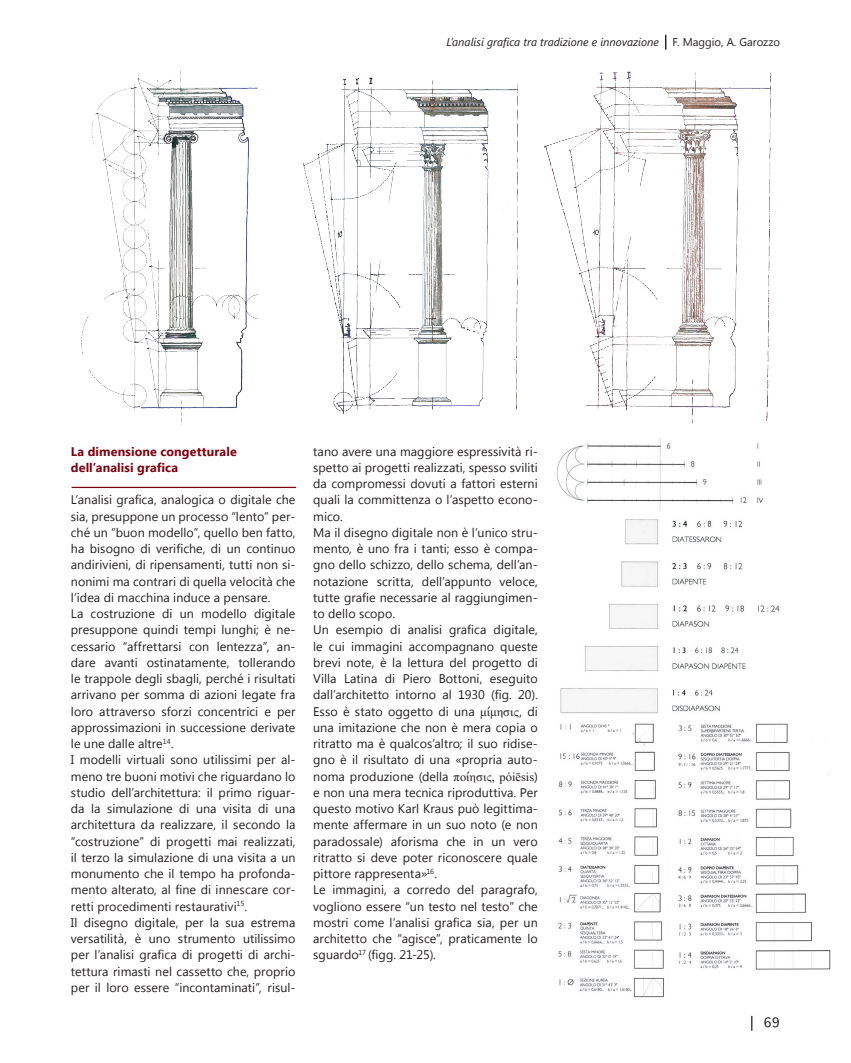
<style>
.page{position:relative;width:851px;height:1063px;background:#fff}
.page>*{position:absolute;margin:0;border:0;box-sizing:border-box;transform-origin:0 0}
.t1{font:12.5px/16.2px "Segoe UI";letter-spacing:.005em;color:#231f20}
.t2{font:700 12.5px/16.2px "Segoe UI";letter-spacing:.01em;color:#7e0412}
.t3{font:12.5px "Sathu";color:#231f20}
.t4{font:italic 11.25px "Segoe UI";color:#231f20}
.s1{font-style:normal}
.s2{font-family:"IFAO Grec Unicode"}
</style>
<div class="page">
<svg style="left:665px;top:35px;width:1px;height:15px"></svg>
<svg style="left:751px;top:1016px;width:1px;height:15px"></svg>
<img style="left:81px;top:70px;width:691px;height:354px">
<img style="left:556px;top:437px;width:224px;height:277px">
<img style="left:558px;top:723px;width:273px;height:275px">
<hr style="left:71px;top:487px;width:225px;height:1px;background:#7e0412">
<p class="t4" style="left:446px;top:34px;width:335px">L’analisi grafica tra tradizione e innovazione <span class="s1">F. Maggio, A. Garozzo</span></p>
<p class="t2" style="left:71px;top:442px;width:167px">La dimensione congetturale dell’analisi grafica</p>
<p class="t1" style="left:71px;top:491px;width:226px">L’analisi grafica, analogica o digitale che sia, presuppone un processo “lento” per&shy;ché un “buon modello”, quello ben fatto, ha bisogno di verifiche, di un continuo andirivieni, di ripensamenti, tutti non si&shy;nonimi ma contrari di quella velocità che l’idea di macchina induce a pensare.<br>La costruzione di un modello digitale presuppone quindi tempi lunghi; è ne&shy;cessario “affrettarsi con lentezza”, an&shy;dare avanti ostinatamente, tollerando le trappole degli sbagli, perché i risultati arrivano per somma di azioni legate fra loro attraverso sforzi concentrici e per approssimazioni in successione derivate le une dalle altre<sup>14</sup>.<br>I modelli virtuali sono utilissimi per al&shy;meno tre buoni motivi che riguardano lo studio dell’architettura: il primo riguar&shy;da la simulazione di una visita di una architettura da realizzare, il secondo la “costruzione” di progetti mai realizzati, il terzo la simulazione di una visita a un monumento che il tempo ha profonda&shy;mento alterato, al fine di innescare cor&shy;retti procedimenti restaurativi<sup>15</sup>.<br>Il disegno digitale, per la sua estrema versatilità, è uno strumento utilissimo per l’analisi grafica di progetti di archi&shy;tettura rimasti nel cassetto che, proprio per il loro essere “incontaminati”, risul-</p>
<p class="t1" style="left:313px;top:442px;width:226px">tano avere una maggiore espressività ri&shy;spetto ai progetti realizzati, spesso sviliti da compromessi dovuti a fattori esterni quali la committenza o l’aspetto econo&shy;mico.<br>Ma il disegno digitale non è l’unico stru&shy;mento, è uno fra i tanti; esso è compa&shy;gno dello schizzo, dello schema, dell’an&shy;notazione scritta, dell’appunto veloce, tutte grafie necessarie al raggiungimen&shy;to dello scopo.<br>Un esempio di analisi grafica digitale, le cui immagini accompagnano queste brevi note, è la lettura del progetto di Villa Latina di Piero Bottoni, eseguito dall’architetto intorno al 1930 (fig. 20).<br>Esso è stato oggetto di una <span class="s2">μίμησις</span>, di una imitazione che non è mera copia o ritratto ma è qualcos’altro; il suo ridise&shy;gno è il risultato di una «propria auto&shy;noma produzione (della <span class="s2">ποίησις, póiēsis</span>) e non una mera tecnica riproduttiva. Per questo motivo Karl Kraus può legittima&shy;mente affermare in un suo noto (e non paradossale) aforisma che in un vero ritratto si deve poter riconoscere quale pittore rappresenta»<sup>16</sup>.<br>Le immagini, a corredo del paragrafo, vogliono essere “un testo nel testo” che mostri come l’analisi grafica sia, per un architetto che “agisce”, praticamente lo sguardo<sup>17</sup> (figg. 21-25).</p>
<p class="t3" style="left:763px;top:1016px;width:18px">69</p>
</div>
